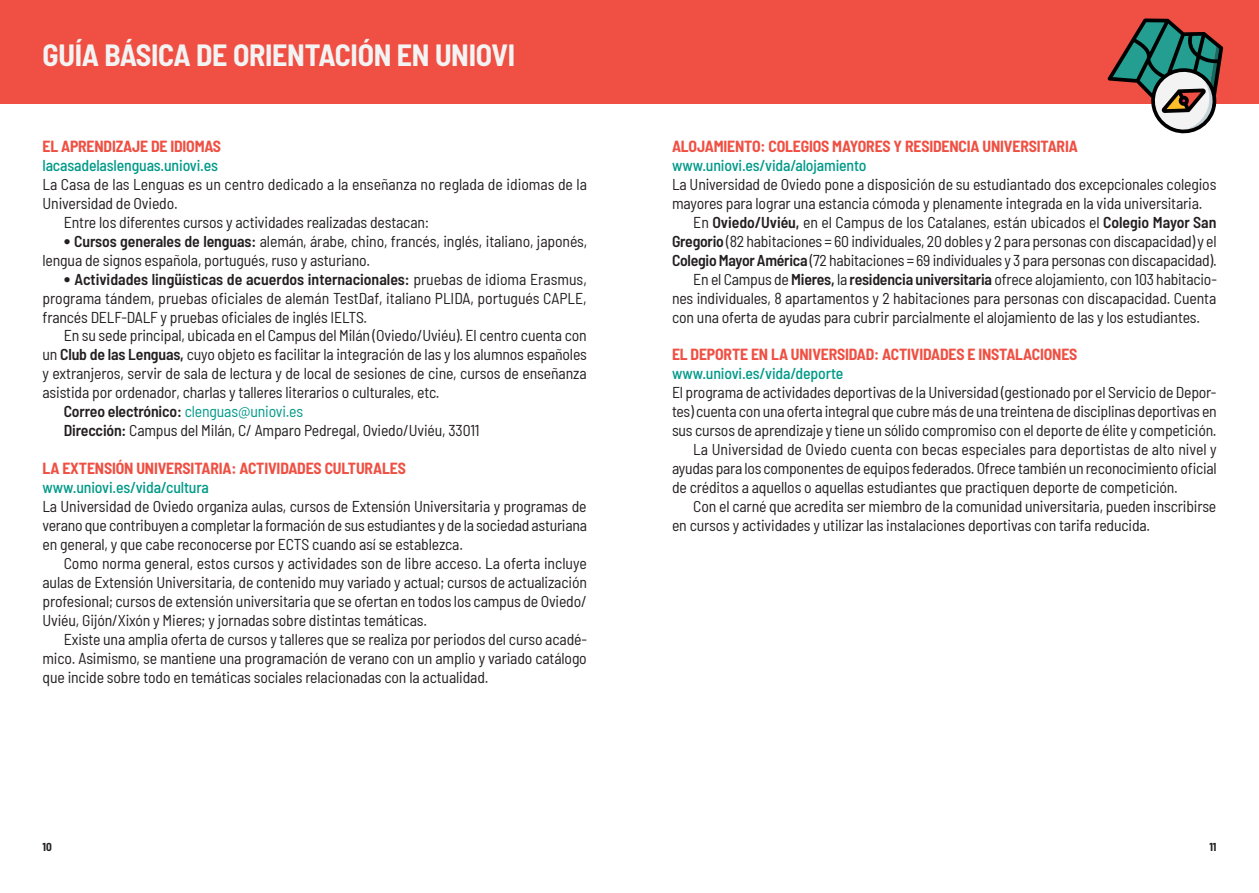
<style>
.page{position:relative;width:1259px;height:893px;background:#fff}
.page>*{position:absolute;margin:0;border:0;box-sizing:border-box;transform-origin:0 0}
.t1{font:700 semi-condensed 30px "Barlow";letter-spacing:-.01em;color:#f3f3f3}
.t2{font:semi-condensed 15.75px/19px "Barlow";letter-spacing:-.01em;color:#231f20;text-align:justify}
.t3{font:700 semi-condensed 15.75px "Barlow";letter-spacing:-.01em;color:#ef5043}
.t4{font:500 semi-condensed 15.75px "Barlow";letter-spacing:-.01em;color:#098}
.t5{font:600 semi-condensed 15.75px "Barlow";letter-spacing:-.01em;color:#231f20}
.t6{font:700 semi-condensed 11.25px "Barlow";color:#231f20}
.s1{font-weight:600}
.s2{font-weight:400;color:#098}
</style>
<div class="page">
<div style="left:0;top:0;width:1259px;height:104px;background:#ef5043"></div>
<svg style="left:1107px;top:19px;width:116px;height:115px"></svg>
<h1 class="t1" style="left:43px;top:33px;width:474px">GUÍA BÁSICA DE ORIENTACIÓN EN UNIOVI</h1>
<p class="t3" style="left:43px;top:135px;width:28px">EL APRENDI</p>
<p class="t3" style="left:116px;top:135px;width:63px">ZAJE DE IDIOMAS</p>
<p class="t4" style="left:43px;top:154px;width:177px">lacasadelaslenguas.uniovi.es</p>
<p class="t2" style="left:43px;top:173px;width:546px">La Casa de las Lenguas es un centro dedicado a la enseñanza no reglada de idiomas de la</p>
<p class="t2" style="left:43px;top:192px;width:137px">Universidad de Oviedo.</p>
<p class="t2" style="left:64px;top:211px;width:367px">Entre los diferentes cursos y actividades realizadas destacan:</p>
<p class="t2" style="left:43px;top:230px;width:546px;text-indent:21px">● <span class="s1">Cursos generales de lenguas:</span> alemán, árabe, chino, francés, inglés, italiano, japonés, lengua de signos española, portugués, ruso y asturiano.</p>
<p class="t2" style="left:43px;top:268px;width:546px;text-indent:21px">● <span class="s1">Actividades lingüísticas de acuerdos internacionales:</span> pruebas de idioma Erasmus, programa tándem, pruebas oficiales de alemán TestDaf, italiano PLIDA, portugués CAPLE, francés DELF-DALF y pruebas oficiales de inglés IELTS.</p>
<p class="t2" style="left:64px;top:325px;width:524px">En su sede principal, ubicada en el Campus del Milán (Oviedo/Uviéu). El centro cuenta con</p>
<p class="t2" style="left:43px;top:344px;width:546px">un <span class="s1">Club de las Lenguas,</span> cuyo objeto es facilitar la integración de las y los alumnos españoles</p>
<p class="t2" style="left:43px;top:363px;width:546px">y extranjeros, servir de sala de lectura y de local de sesiones de cine, cursos de enseñanza</p>
<p class="t2" style="left:43px;top:382px;width:398px">asistida por ordenador, charlas y talleres literarios o culturales, etc.</p>
<p class="t5" style="left:64px;top:400px;width:241px">Correo electrónico: <span class="s2">clenguas@uniovi.es</span></p>
<p class="t2" style="left:64px;top:420px;width:417px"><span class="s1">Dirección:</span> Campus del Milán, C/ Amparo Pedregal, Oviedo/Uviéu, 33011</p>
<p class="t3" style="left:43px;top:457px;width:45px">LA EXTENSI</p>
<p class="t3" style="left:116px;top:457px;width:38px">ÓN UNIVERSITARIA</p>
<p class="t3" style="left:231px;top:457px;width:17px">: ACTIVIDADES</p>
<p class="t3" style="left:325px;top:457px;width:10px">CULTURALES</p>
<p class="t4" style="left:43px;top:476px;width:168px">www.uniovi.es/vida/cultura</p>
<p class="t2" style="left:43px;top:496px;width:546px">La Universidad de Oviedo organiza aulas, cursos de Extensión Universitaria y programas de verano que contribuyen a completar la formación de sus estudiantes y de la sociedad asturiana en general, y que cabe reconocerse por ECTS cuando así se establezca.</p>
<p class="t2" style="left:43px;top:553px;width:546px;text-indent:21px">Como norma general, estos cursos y actividades son de libre acceso. La oferta incluye aulas de Extensión Universitaria, de contenido muy variado y actual; cursos de actualización profesional; cursos de extensión universitaria que se ofertan en todos los campus de Oviedo/ Uviéu, Gijón/Xixón y Mieres; y jornadas sobre distintas temáticas.</p>
<p class="t2" style="left:43px;top:629px;width:546px;text-indent:21px">Existe una amplia oferta de cursos y talleres que se realiza por periodos del curso acadé&shy;mico. Asimismo, se mantiene una programación de verano con un amplio y variado catálogo que incide sobre todo en temáticas sociales relacionadas con la actualidad.</p>
<p class="t3" style="left:672px;top:135px;width:42px">ALOJAMIENTO</p>
<p class="t3" style="left:760px;top:135px;width:17px">: COLE</p>
<p class="t3" style="left:800px;top:135px;width:67px">GIOS MAYORES</p>
<p class="t3" style="left:893px;top:135px;width:20px">Y RESIDENCIA</p>
<p class="t3" style="left:982px;top:135px;width:9px">UNIVERSITARIA</p>
<p class="t4" style="left:672px;top:154px;width:196px">www.uniovi.es/vida/alojamiento</p>
<p class="t2" style="left:672px;top:173px;width:546px">La Universidad de Oviedo pone a disposición de su estudiantado dos excepcionales colegios</p>
<p class="t2" style="left:672px;top:192px;width:532px">mayores para lograr una estancia cómoda y plenamente integrada en la vida universitaria.</p>
<p class="t2" style="left:693px;top:211px;width:524px">En <span class="s1">Oviedo/Uviéu,</span> en el Campus de los Catalanes, están ubicados el <span class="s1">Colegio Mayor San</span></p>
<p class="t2" style="left:672px;top:230px;width:546px"><span class="s1">Gregorio</span> (82 habitaciones = 60 individuales, 20 dobles y 2 para personas con discapacidad) y el</p>
<p class="t2" style="left:672px;top:249px;width:546px"><span class="s1">Colegio Mayor América</span> (72 habitaciones = 69 individuales y 3 para personas con discapacidad).</p>
<p class="t2" style="left:693px;top:268px;width:525px">En el Campus de <span class="s1">Mieres,</span> la <span class="s1">residencia universitaria</span> ofrece alojamiento, con 103 habitacio-</p>
<p class="t2" style="left:672px;top:287px;width:546px">nes individuales, 8 apartamentos y 2 habitaciones para personas con discapacidad. Cuenta</p>
<p class="t2" style="left:672px;top:306px;width:529px">con una oferta de ayudas para cubrir parcialmente el alojamiento de las y los estudiantes.</p>
<p class="t3" style="left:672px;top:343px;width:28px">EL DEPORTE</p>
<p class="t3" style="left:751px;top:343px;width:57px">EN LA UNIVERSIDAD</p>
<p class="t3" style="left:874px;top:343px;width:17px">: ACTIVIDADES</p>
<p class="t3" style="left:967px;top:343px;width:20px">E INSTALACIONES</p>
<p class="t4" style="left:672px;top:362px;width:173px">www.uniovi.es/vida/deporte</p>
<p class="t2" style="left:672px;top:382px;width:546px">El programa de actividades deportivas de la Universidad (gestionado por el Servicio de Depor-</p>
<p class="t2" style="left:672px;top:401px;width:546px">tes) cuenta con una oferta integral que cubre más de una treintena de disciplinas deportivas en</p>
<p class="t2" style="left:672px;top:420px;width:546px">sus cursos de aprendizaje y tiene un sólido compromiso con el deporte de élite y competición.</p>
<p class="t2" style="left:693px;top:439px;width:525px">La Universidad de Oviedo cuenta con becas especiales para deportistas de alto nivel y</p>
<p class="t2" style="left:672px;top:458px;width:546px">ayudas para los componentes de equipos federados. Ofrece también un reconocimiento oficial</p>
<p class="t2" style="left:672px;top:477px;width:507px">de créditos a aquellos o aquellas estudiantes que practiquen deporte de competición.</p>
<p class="t2" style="left:693px;top:496px;width:524px">Con el carné que acredita ser miembro de la comunidad universitaria, pueden inscribirse</p>
<p class="t2" style="left:672px;top:515px;width:480px">en cursos y actividades y utilizar las instalaciones deportivas con tarifa reducida.</p>
<p class="t6" style="left:43px;top:838px;width:11px">10</p>
<p class="t6" style="left:1209px;top:838px;width:9px">11</p>
</div>
